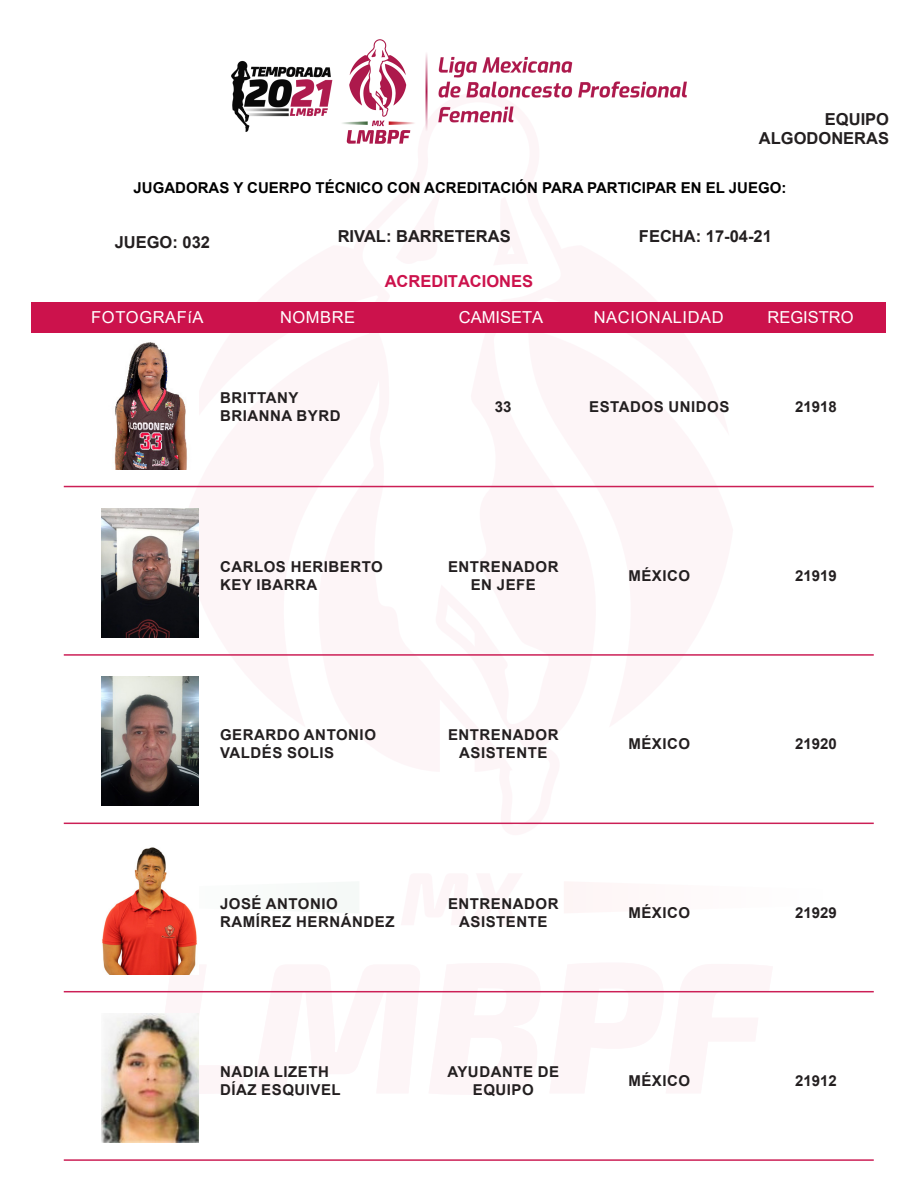
<style>
.page{position:relative;width:918px;height:1188px;background:#fff}
.page>*{position:absolute;margin:0;border:0;box-sizing:border-box;transform-origin:0 0}
.t1{font:700 16.5px/19.8px "Arial";color:#231f20;text-align:right}
.t2{font:16.5px "Arial";letter-spacing:.035em;color:#fff}
.t3{font:16.5px "Arial";color:#fff}
.t4{font:700 16.5px "Arial";color:#cc124c}
.t5{font:700 15px/18px "Arial";letter-spacing:.035em;color:#231f20;text-align:center}
.t6{font:700 15px "Arial";color:#000}
</style>
<div class="page">
<svg style="left:181px;top:302px;width:552px;height:470px;fill:#fdf5f7"></svg>
<svg style="left:145px;top:974px;width:639px;height:132px"></svg>
<svg style="left:349px;top:302px;width:223px;height:523px;fill:#fdf5f7"></svg>
<svg style="left:360px;top:302px;width:203px;height:523px"></svg>
<div style="left:32px;top:303px;width:854px;height:30px;background:#cc124c"></div>
<img style="left:231px;top:39px;width:456px;height:105px">
<img style="left:114px;top:340px;width:84px;height:129px">
<hr style="left:64px;top:486px;width:810px;height:1px;background:#cc1f56">
<img style="left:102px;top:509px;width:96px;height:129px">
<hr style="left:64px;top:654px;width:810px;height:2px;background:#cc1f56">
<img style="left:102px;top:677px;width:96px;height:129px">
<hr style="left:64px;top:823px;width:810px;height:1px;background:#cc1f56">
<img style="left:102px;top:847px;width:95px;height:127px">
<hr style="left:64px;top:991px;width:810px;height:1px;background:#cc1f56">
<img style="left:102px;top:1014px;width:96px;height:129px">
<hr style="left:64px;top:1159px;width:810px;height:2px;background:#cc1f56">
<p class="t1" style="left:759px;top:109px;width:132px">EQUIPO<br>ALGODONERAS</p>
<p class="t6" style="left:134px;top:178px;width:654px">JUGADORAS Y CUERPO TÉCNICO CON ACREDITACIÓN PARA PARTICIPAR EN EL JUEGO:</p>
<p class="t1" style="left:115px;top:233px;width:97px">JUEGO: 032</p>
<p class="t1" style="left:338px;top:226px;width:174px">RIVAL: BARRETERAS</p>
<p class="t1" style="left:639px;top:226px;width:134px">FECHA: 17-04-21</p>
<p class="t4" style="left:385px;top:270px;width:150px">ACREDITACIONES</p>
<p class="t2" style="left:91px;top:306px;width:114px">FOTOGRAFíA</p>
<p class="t2" style="left:280px;top:306px;width:77px">NOMBRE</p>
<p class="t3" style="left:459px;top:306px;width:86px">CAMISETA</p>
<p class="t3" style="left:768px;top:306px;width:88px">REGISTRO</p>
<p class="t2" style="left:594px;top:306px;width:131px">NACIONALIDAD</p>
<p class="t5" style="left:220px;top:389px;width:80px">BRITTANY</p>
<p class="t5" style="left:220px;top:407px;width:122px">BRIANNA BYRD</p>
<p class="t5" style="left:495px;top:398px;width:18px">33</p>
<p class="t5" style="left:589px;top:398px;width:142px">ESTADOS UNIDOS</p>
<p class="t5" style="left:795px;top:398px;width:43px">21918</p>
<p class="t5" style="left:220px;top:558px;width:164px">CARLOS HERIBERTO</p>
<p class="t5" style="left:220px;top:576px;width:99px">KEY IBARRA</p>
<p class="t5" style="left:448px;top:558px;width:112px">ENTRENADOR<br>EN JEFE</p>
<p class="t5" style="left:628px;top:567px;width:63px">MÉXICO</p>
<p class="t5" style="left:795px;top:567px;width:43px">21919</p>
<p class="t5" style="left:220px;top:726px;width:157px">GERARDO ANTONIO</p>
<p class="t5" style="left:220px;top:744px;width:116px">VALDÉS SOLIS</p>
<p class="t5" style="left:220px;top:894px;width:119px">JOSÉ ANTONIO</p>
<p class="t5" style="left:220px;top:912px;width:176px">RAMÍREZ HERNÁNDEZ</p>
<p class="t5" style="left:448px;top:726px;width:112px">ENTRENADOR<br>ASISTENTE</p>
<p class="t5" style="left:628px;top:735px;width:63px">MÉXICO</p>
<p class="t5" style="left:795px;top:735px;width:43px">21920</p>
<p class="t5" style="left:448px;top:894px;width:112px">ENTRENADOR<br>ASISTENTE</p>
<p class="t5" style="left:628px;top:903px;width:63px">MÉXICO</p>
<p class="t5" style="left:795px;top:903px;width:43px">21929</p>
<p class="t5" style="left:220px;top:1063px;width:110px">NADIA LIZETH</p>
<p class="t5" style="left:220px;top:1081px;width:122px">DÍAZ ESQUIVEL</p>
<p class="t5" style="left:447px;top:1063px;width:113px">AYUDANTE DE<br>EQUIPO</p>
<p class="t5" style="left:628px;top:1072px;width:63px">MÉXICO</p>
<p class="t5" style="left:795px;top:1072px;width:43px">21912</p>
</div>
